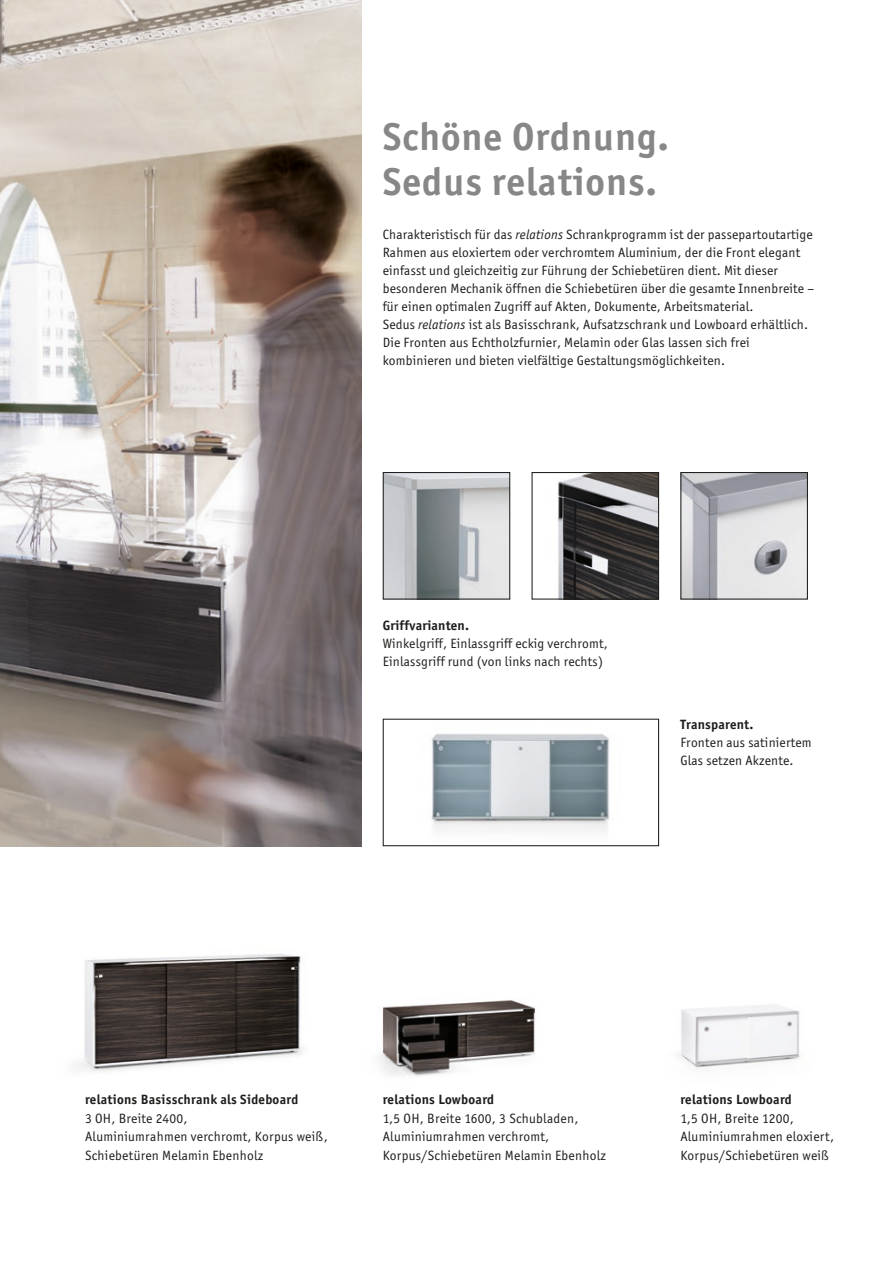
<style>
.page{position:relative;width:893px;height:1263px;background:#fff}
.page>*{position:absolute;margin:0;border:0;box-sizing:border-box;transform-origin:0 0}
.t1{font:700 39px/45px "Officina San Itc T";letter-spacing:.025em;color:#878787}
.t2{font:13.5px/18px "Officina San Itc T";letter-spacing:.015em;color:#1d1d1b}
.t3{font:700 13.5px "Officina San Itc T";letter-spacing:.02em;color:#1d1d1b}
.s1{font-style:italic}
</style>
<div class="page">
<img style="left:0;top:0;width:361px;height:846px">
<img style="left:74px;top:954px;width:229px;height:118px">
<img style="left:379px;top:1000px;width:156px;height:76px">
<img style="left:679px;top:1004px;width:121px;height:65px">
<img style="left:431px;top:733px;width:179px;height:98px">
<div style="left:383px;top:719px;width:276px;height:127px;border:1px solid #1d1d1b"></div>
<img style="left:682px;top:474px;width:124px;height:124px">
<div style="left:680px;top:472px;width:128px;height:128px;border:1px solid #1d1d1b"></div>
<img style="left:385px;top:474px;width:123px;height:124px">
<div style="left:383px;top:472px;width:127px;height:128px;border:1px solid #1d1d1b"></div>
<img style="left:558px;top:474px;width:99px;height:124px">
<div style="left:531px;top:472px;width:128px;height:128px;border:1px solid #1d1d1b"></div>
<h1 class="t1" style="left:383px;top:114px;width:288px">Schöne Ordnung.<br>Sedus relations.</h1>
<p class="t2" style="left:383px;top:225px;width:433px">Charakteristisch für das <span class="s1">relations</span> Schrankprogramm ist der passepartoutartige Rahmen aus eloxiertem oder verchromtem Aluminium, der die Front elegant einfasst und gleichzeitig zur Führung der Schiebetüren dient. Mit dieser besonderen Mechanik öffnen die Schiebetüren über die gesamte Innenbreite – für einen optimalen Zugriff auf Akten, Dokumente, Arbeitsmaterial.<br>Sedus <span class="s1">relations</span> ist als Basisschrank, Aufsatzschrank und Lowboard erhältlich.<br>Die Fronten aus Echtholzfurnier, Melamin oder Glas lassen sich frei kombinieren und bieten vielfältige Gestaltungsmöglichkeiten.</p>
<p class="t3" style="left:383px;top:617px;width:88px">Griffvarianten.</p>
<p class="t2" style="left:383px;top:634px;width:227px">Winkelgriff, Einlassgriff eckig verchromt,<br>Einlassgriff rund (von links nach rechts)</p>
<p class="t3" style="left:680px;top:716px;width:74px">Transparent.</p>
<p class="t2" style="left:680px;top:734px;width:133px">Fronten aus satiniertem<br>Glas setzen Akzente.</p>
<p class="t3" style="left:85px;top:1091px;width:215px">relations Basisschrank als Sideboard</p>
<p class="t2" style="left:85px;top:1109px;width:244px;line-height:18.6px">3 OH, Breite 2400,<br>Aluminiumrahmen verchromt, Korpus weiß,<br>Schiebetüren Melamin Ebenholz</p>
<p class="t3" style="left:383px;top:1091px;width:113px">relations Lowboard</p>
<p class="t2" style="left:383px;top:1109px;width:225px;line-height:18.6px">1,5 OH, Breite 1600, 3 Schubladen,<br>Aluminiumrahmen verchromt,<br>Korpus/Schiebetüren Melamin Ebenholz</p>
<p class="t3" style="left:680px;top:1091px;width:113px">relations Lowboard</p>
<p class="t2" style="left:680px;top:1109px;width:155px;line-height:18.6px">1,5 OH, Breite 1200,<br>Aluminiumrahmen eloxiert,<br>Korpus/Schiebetüren weiß</p>
</div>
